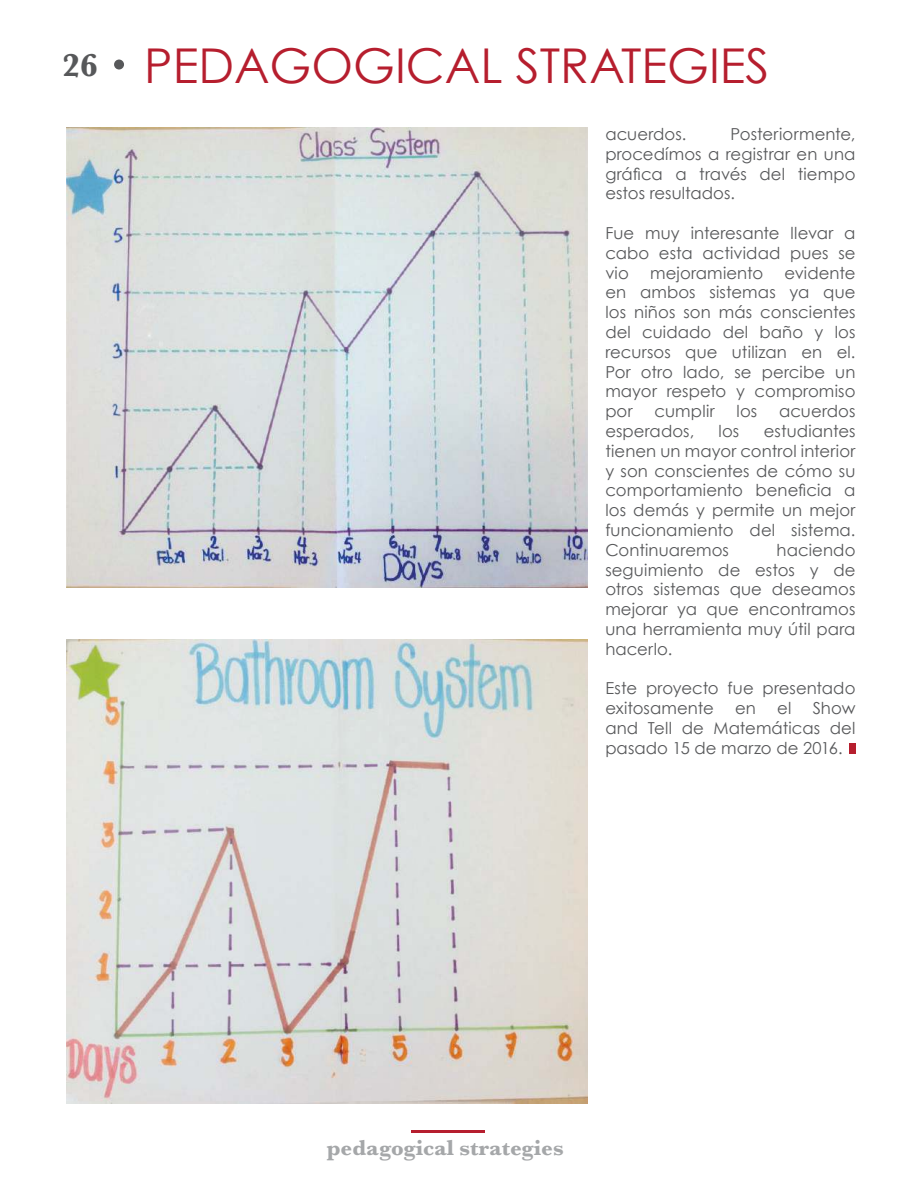
<style>
.page{position:relative;width:918px;height:1188px;background:#fff}
.page>*{position:absolute;margin:0;border:0;box-sizing:border-box;transform-origin:0 0}
.t1{font:48px "Century Gothic";color:#b61e2e}
.t2{font:700 33px "Baskerville";color:#57585a}
.t3{font:700 22.5px "Baskerville";color:#a5a7a9}
.t4{font:16.5px/19.8px "Century Gothic";letter-spacing:.005em;color:#57585a;text-align:justify}
</style>
<div class="page">
<hr style="left:411px;top:1130px;width:73px;height:2px;background:#b61e2e">
<img style="left:66px;top:128px;width:522px;height:460px">
<img style="left:66px;top:640px;width:522px;height:464px">
<div style="left:849px;top:743px;width:6px;height:11px;background:#b61e2e"></div>
<div style="left:114px;top:60px;width:10px;height:10px;background:#57585a;border-radius:50%"></div>
<h2 class="t2" style="left:62px;top:53px;width:37px">26</h2>
<h1 class="t1" style="left:144px;top:45px;width:627px">PEDAGOGICAL STRATEGIES</h1>
<p class="t4" style="left:605px;top:125px;width:252px;text-indent:125px">Posteriormente, procedímos a registrar en una gráfica a través del tiempo estos resultados.</p>
<p class="t4" style="left:605px;top:224px;width:252px">Fue muy interesante llevar a cabo esta actividad pues se vio</p>
<p class="t4" style="left:605px;top:125px;width:83px">acuerdos.</p>
<p class="t4" style="left:605px;top:264px;width:252px;text-indent:179px">evidente en ambos sistemas ya que los niños son más conscientes del cuidado del baño y los recursos que utilizan en el.<br>Por otro lado, se percibe un mayor respeto y compromiso por</p>
<p class="t4" style="left:650px;top:264px;width:115px">mejoramiento</p>
<p class="t4" style="left:655px;top:403px;width:62px">cumplir</p>
<p class="t4" style="left:737px;top:403px;width:22px">los</p>
<p class="t4" style="left:779px;top:403px;width:78px">acuerdos</p>
<p class="t4" style="left:605px;top:422px;width:90px">esperados,</p>
<p class="t4" style="left:719px;top:422px;width:22px">los</p>
<p class="t4" style="left:605px;top:422px;width:252px;text-indent:158px">estudiantes tienen un mayor control interior y son conscientes de cómo su comportamiento beneficia a los demás y permite un mejor funcionamiento del sistema.<br>Continuaremos</p>
<p class="t4" style="left:605px;top:541px;width:252px;text-indent:171px">haciendo seguimiento de estos y de otros sistemas que deseamos mejorar ya que encontramos una herramienta muy útil para hacerlo.</p>
<p class="t4" style="left:605px;top:680px;width:252px">Este proyecto fue presentado exitosamente</p>
<p class="t4" style="left:605px;top:700px;width:252px;text-indent:207px">Show and Tell de Matemáticas del pasado 15 de marzo de 2016.</p>
<p class="t4" style="left:735px;top:700px;width:22px">en</p>
<p class="t4" style="left:777px;top:700px;width:16px">el</p>
<h3 class="t3" style="left:327px;top:1140px;width:238px">pedagogical strategies</h3>
</div>
